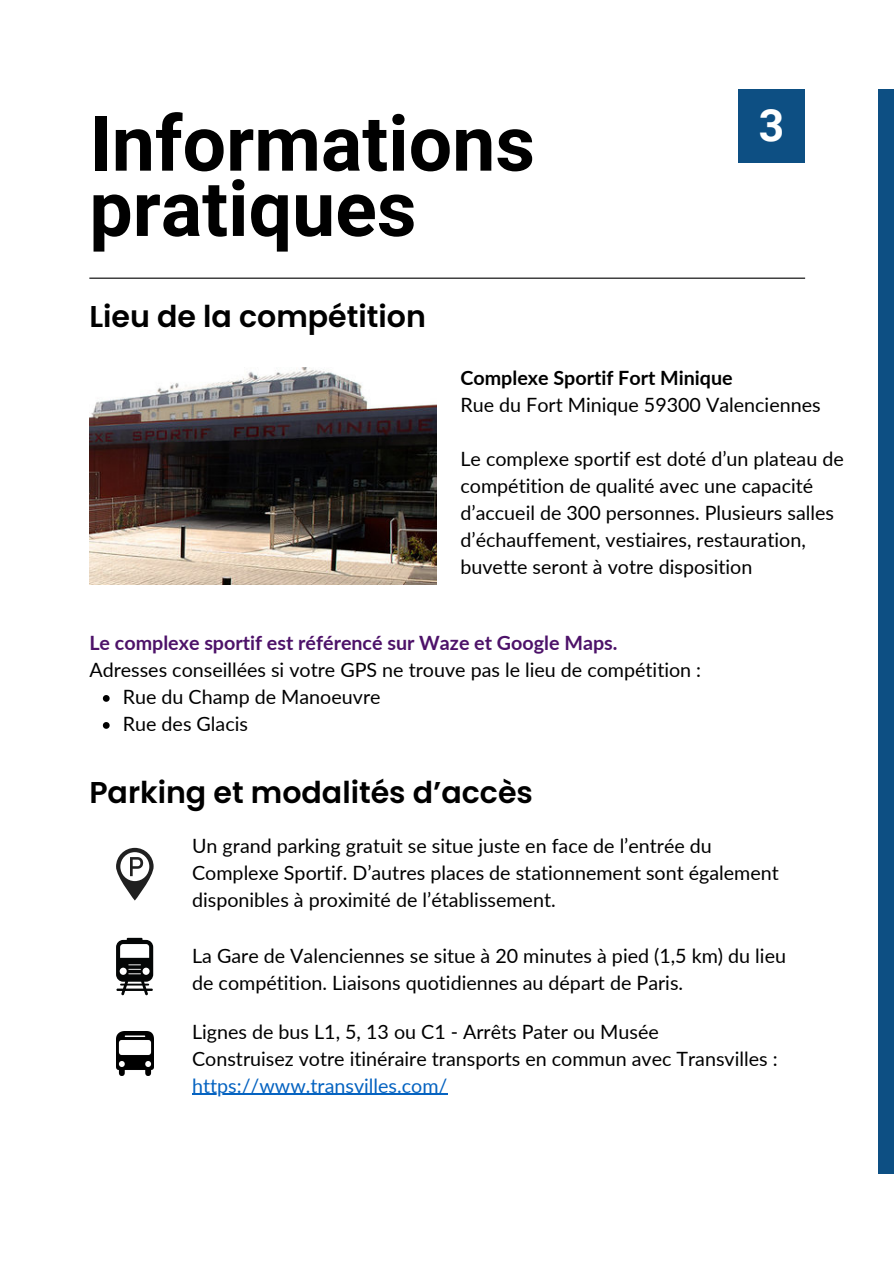
<style>
.page{position:relative;width:894px;height:1264px;background:#fff}
.page>*{position:absolute;margin:0;border:0;box-sizing:border-box;transform-origin:0 0}
.t1{font:700 76.95px/65.2px "Roboto";color:#000}
.t2{font:700 44.4px "Roboto";color:#fff}
.t3{font:600 30px "Poppins";color:#000}
.t4{font:19.65px/27px "Lato";color:#000}
.t5{font:700 19.65px "Lato";color:#4d1269}
.t6{font:19.65px "Lato";color:#0563c1}
.t7{font:700 19.65px "Lato";color:#000}
</style>
<div class="page">
<div style="left:738px;top:89px;width:66px;height:74px;background:#0d4f83"></div>
<div style="left:878px;top:89px;width:15px;height:1084px;background:#0d4f83"></div>
<img style="left:89px;top:367px;width:347px;height:218px">
<svg style="left:116px;top:847px;width:37px;height:53px"></svg>
<div style="left:120px;top:852px;width:29px;height:29px;background:#fff;border-radius:50%"></div>
<svg style="left:130px;top:857px;width:13px;height:19px"></svg>
<svg style="left:116px;top:937px;width:37px;height:58px"></svg>
<img style="left:116px;top:1031px;width:37px;height:44px">
<hr style="left:192px;top:1093px;width:255px;height:1px;background:#0563c1">
<svg style="left:103px;top:695px;width:7px;height:6px"></svg>
<svg style="left:103px;top:722px;width:7px;height:6px"></svg>
<hr style="left:89px;top:277px;width:715px;height:2px;background:#000">
<p class="t1" style="left:89px;top:112px;width:447px">Informations pratiques</p>
<p class="t3" style="left:89px;top:296px;width:338px">Lieu de la compétition</p>
<h1 class="t2" style="left:758px;top:100px;width:27px">3</h1>
<h2 class="t7" style="left:460px;top:365px;width:273px">Complexe Sportif Fort Minique</h2>
<p class="t4" style="left:460px;top:391px;width:361px">Rue du Fort Minique 59300 Valenciennes</p>
<p class="t4" style="left:460px;top:445px;width:384px">Le complexe sportif est doté d’un plateau de compétition de qualité avec une capacité d’accueil de 300 personnes. Plusieurs salles d’échauffement, vestiaires, restauration, buvette seront à votre disposition</p>
<h2 class="t5" style="left:89px;top:630px;width:529px">Le complexe sportif est référencé sur Waze et Google Maps.</h2>
<p class="t4" style="left:89px;top:656px;width:613px">Adresses conseillées si votre GPS ne trouve pas le lieu de compétition :</p>
<p class="t4" style="left:123px;top:683px;width:259px">Rue du Champ de Manoeuvre</p>
<p class="t4" style="left:123px;top:710px;width:127px">Rue des Glacis</p>
<p class="t3" style="left:89px;top:772px;width:445px">Parking et modalités d’accès</p>
<p class="t4" style="left:192px;top:832px;width:588px">Un grand parking gratuit se situe juste en face de l’entrée du<br>Complexe Sportif. D’autres places de stationnement sont également disponibles à proximité de l’établissement.</p>
<p class="t4" style="left:192px;top:942px;width:595px">La Gare de Valenciennes se situe à 20 minutes à pied (1,5 km) du lieu de compétition. Liaisons quotidiennes au départ de Paris.</p>
<p class="t4" style="left:192px;top:1017px;width:468px">Lignes de bus L1, 5, 13 ou C1 - Arrêts Pater ou Musée</p>
<p class="t4" style="left:192px;top:1044px;width:587px">Construisez votre itinéraire transports en commun avec Transvilles :</p>
<p class="t6" style="left:192px;top:1073px;width:257px">https://www.transvilles.com/</p>
</div>
